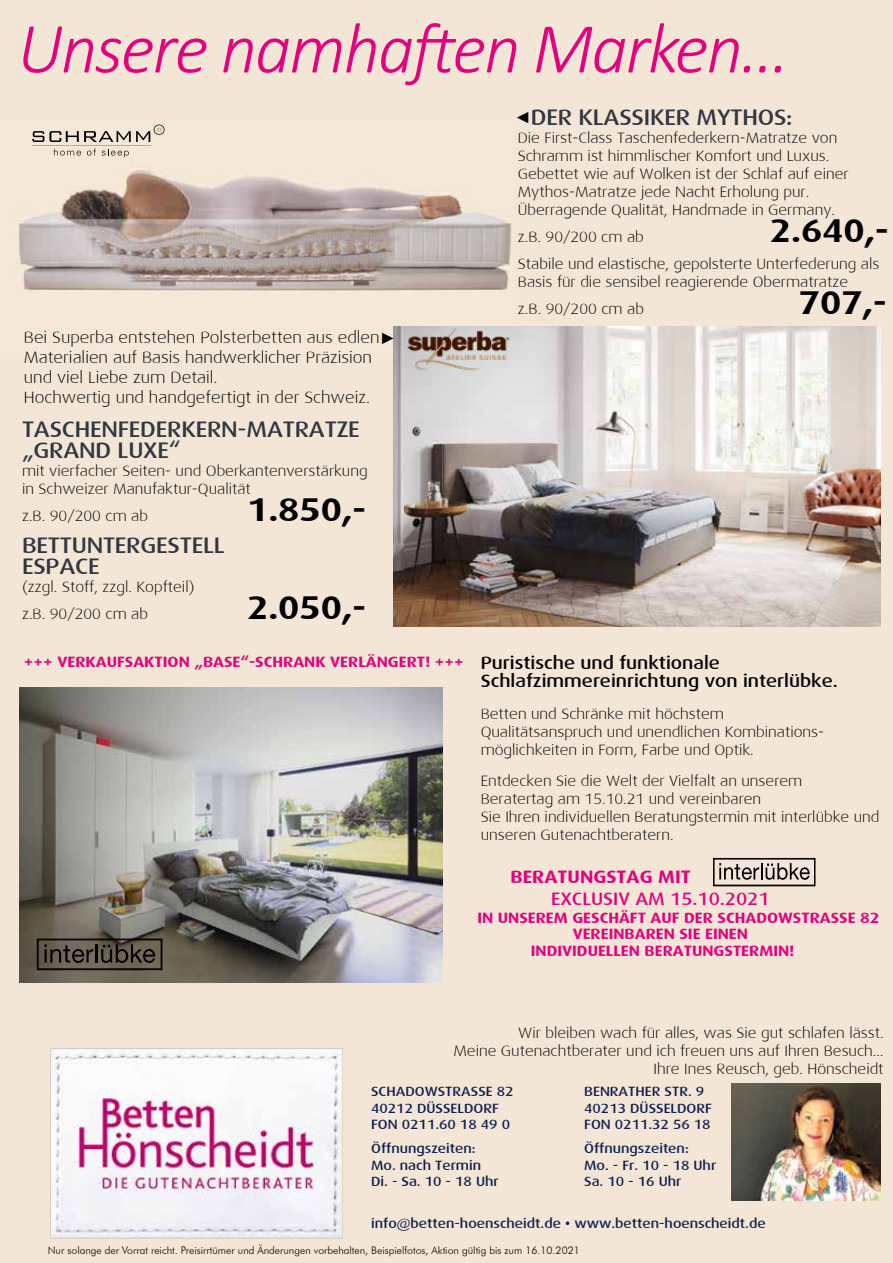
<style>
.page{position:relative;width:893px;height:1263px;background:#f3e6d6}
.page>*{position:absolute;margin:0;border:0;box-sizing:border-box;transform-origin:0 0}
.t1{font:italic 300 72px "Calibri";letter-spacing:-.03em;color:#e6007d}
.t2{font:700 33px "Dax Wide";color:#000}
.t3{font:500 22.5px/21px "Dax Wide";letter-spacing:-.01em;color:#303741}
.t4{font:500 18px/18px "Dax Wide";color:#000}
.t5{font:500 18px "Dax Wide";color:#e6007d}
.t6{font:700 18px "Dax Wide";color:#e6007d}
.t7{font:300 16.5px/19.8px "Dax Wide";color:#000}
.t8{font:16.05px "Arial";color:#000}
.t9{font:300 15px/18px "Dax Wide";color:#000}
.t10{font:700 15px "Dax Wide";color:#e6007d}
.t11{font:500 13.5px/16.5px "Dax Wide";color:#0e2050}
.t12{font:300 10.5px "Futura BT";color:#000}
</style>
<div class="page">
<img style="left:15px;top:124px;width:497px;height:229px">
<img style="left:394px;top:327px;width:486px;height:300px">
<img style="left:19px;top:688px;width:423px;height:294px">
<svg style="left:32px;top:125px;width:133px;height:17px"></svg>
<hr style="left:32px;top:145px;width:118px;height:1px;background:#c4ae63">
<svg style="left:54px;top:149px;width:27px;height:7px"></svg>
<svg style="left:87px;top:149px;width:9px;height:7px"></svg>
<svg style="left:102px;top:149px;width:27px;height:8px"></svg>
<img style="left:402px;top:321px;width:112px;height:55px">
<svg style="left:37px;top:938px;width:125px;height:32px;background:#4a4539"></svg>
<svg style="left:713px;top:858px;width:102px;height:28px"></svg>
<img style="left:50px;top:1048px;width:293px;height:191px">
<img style="left:731px;top:1084px;width:149px;height:117px">
<h1 class="t1" style="left:17px;top:4px;width:774px">Unsere namhaften Marken...</h1>
<h3 class="t3" style="left:531px;top:107px;width:263px">DER KLASSIKER MYTHOS:</h3>
<p class="t9" style="left:518px;top:129px;width:332px">Die First-Class Taschenfederkern-Matratze von Schramm ist himmlischer Komfort und Luxus.<br>Gebettet wie auf Wolken ist der Schlaf auf einer Mythos-Matratze jede Nacht Erholung pur.<br>Überragende Qualität, Handmade in Germany.</p>
<p class="t9" style="left:518px;top:228px;width:128px">z.B. 90/200 cm ab</p>
<h2 class="t2" style="left:770px;top:212px;width:120px">2.640,-</h2>
<p class="t8" style="left:515px;top:106px;width:17px">◄</p>
<p class="t7" style="left:24px;top:328px;width:357px">Bei Superba entstehen Polsterbetten aus edlen Materialien auf Basis handwerklicher Präzision und viel Liebe zum Detail.<br>Hochwertig und handgefertigt in der Schweiz.</p>
<p class="t8" style="left:396px;top:350px;width:17px;rotate:-180deg">◄</p>
<h3 class="t3" style="left:22px;top:419px;width:339px">TASCHENFEDERKERN-MATRATZE „GRAND LUXE“</h3>
<p class="t9" style="left:22px;top:462px;width:347px">mit vierfacher Seiten- und Oberkantenverstärkung in Schweizer Manufaktur-Qualität</p>
<p class="t9" style="left:22px;top:507px;width:128px">z.B. 90/200 cm ab</p>
<h2 class="t2" style="left:247px;top:491px;width:120px">1.850,-</h2>
<h3 class="t3" style="left:22px;top:535px;width:204px">BETTUNTERGESTELL<br>ESPACE</h3>
<p class="t9" style="left:22px;top:573px;width:174px;line-height:27px">(zzgl. Stoff, zzgl. Kopfteil) z.B. 90/200 cm ab</p>
<h2 class="t2" style="left:247px;top:589px;width:120px">2.050,-</h2>
<p class="t10" style="left:24px;top:653px;width:441px">+++ VERKAUFSAKTION „BASE“-SCHRANK VERLÄNGERT! +++</p>
<p class="t9" style="left:518px;top:255px;width:363px">Stabile und elastische, gepolsterte Unterfederung als<br>Basis für die sensibel reagierende Obermatratze</p>
<p class="t9" style="left:518px;top:300px;width:128px">z.B. 90/200 cm ab</p>
<h2 class="t2" style="left:799px;top:284px;width:89px">707,-</h2>
<p class="t4" style="left:481px;top:654px;width:359px">Puristische und funktionale<br>Schlafzimmereinrichtung von interlübke.</p>
<p class="t9" style="left:481px;top:705px;width:345px">Betten und Schränke mit höchstem<br>Qualitätsanspruch und unendlichen Kombinations&shy;möglichkeiten in Form, Farbe und Optik.</p>
<p class="t9" style="left:481px;top:772px;width:400px">Entdecken Sie die Welt der Vielfalt an unserem<br>Beratertag am 15.10.21 und vereinbaren<br>Sie Ihren individuellen Beratungstermin mit interlübke und unseren Gutenachtberatern.</p>
<p class="t6" style="left:511px;top:867px;width:182px">BERATUNGSTAG MIT</p>
<p class="t5" style="left:551px;top:888px;width:220px">EXCLUSIV AM 15.10.2021</p>
<p class="t10" style="left:477px;top:909px;width:404px">IN UNSEREM GESCHÄFT AUF DER SCHADOWSTRASSE 82</p>
<p class="t10" style="left:573px;top:926px;width:177px">VEREINBAREN SIE EINEN</p>
<p class="t10" style="left:531px;top:942px;width:265px">INDIVIDUELLEN BERATUNGSTERMIN!</p>
<p class="t9" style="left:453px;top:1024px;width:432px;text-align:right">Wir bleiben wach für alles, was Sie gut schlafen lässt.<br>Meine Gutenachtberater und ich freuen uns auf Ihren Besuch…<br>Ihre Ines Reusch, geb. Hönscheidt</p>
<p class="t11" style="left:371px;top:1083px;width:144px">SCHADOWSTRASSE 82<br>40212 DÜSSELDORF<br>FON 0211.60 18 49 0</p>
<p class="t11" style="left:371px;top:1140px;width:129px">Öffnungszeiten:<br>Mo. nach Termin<br>Di. - Sa. 10 - 18 Uhr</p>
<p class="t11" style="left:584px;top:1083px;width:129px">BENRATHER STR. 9<br>40213 DÜSSELDORF<br>FON 0211.32 56 18</p>
<p class="t11" style="left:584px;top:1140px;width:134px">Öffnungszeiten:<br>Mo. - Fr. 10 - 18 Uhr<br>Sa. 10 - 16 Uhr</p>
<p class="t11" style="left:371px;top:1215px;width:396px">info@betten-hoenscheidt.de • www.betten-hoenscheidt.de</p>
<p class="t12" style="left:48px;top:1243px;width:533px">Nur solange der Vorrat reicht. Preisirrtümer und Änderungen vorbehalten, Beispielfotos, Aktion gültig bis zum 16.10.2021</p>
</div>
